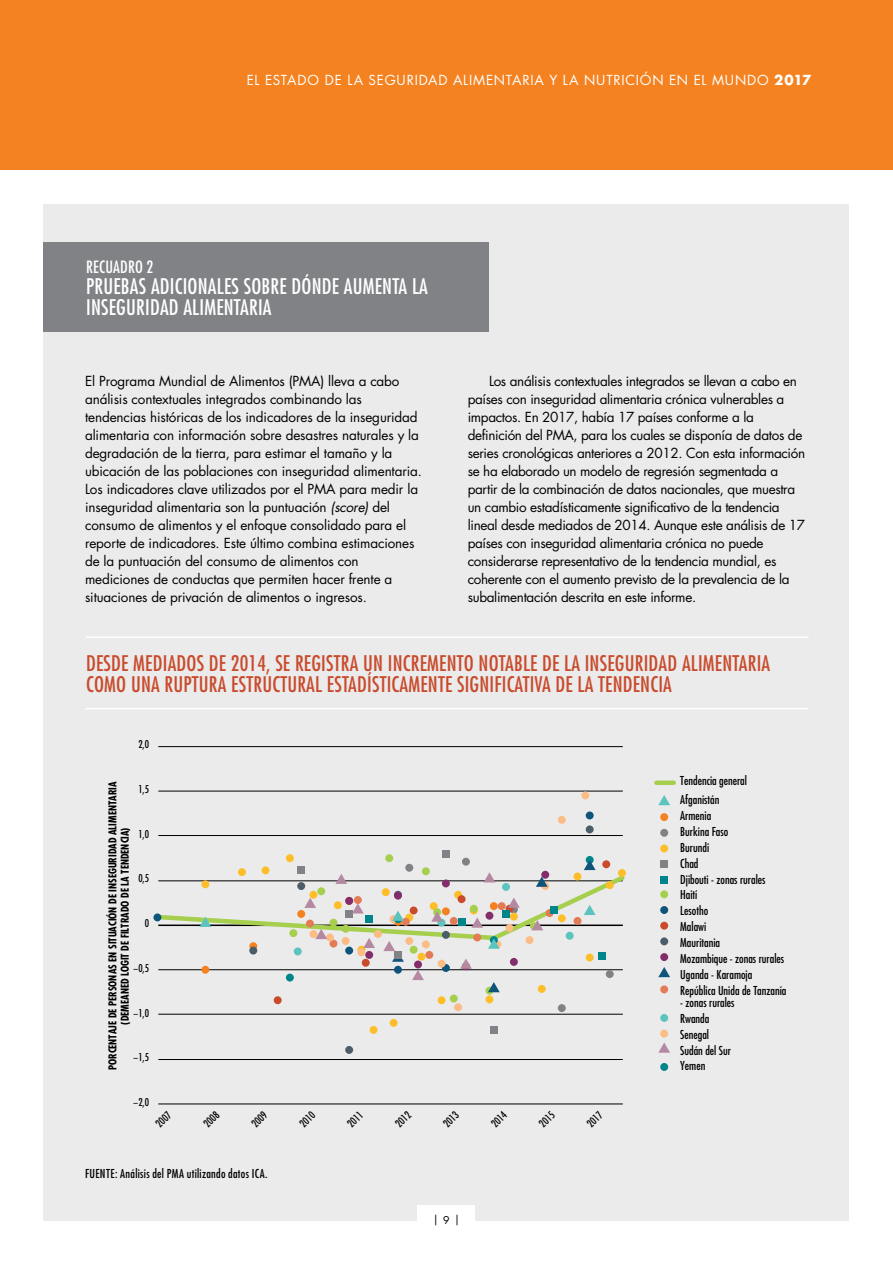
<style>
.page{position:relative;width:893px;height:1263px;background:#fff}
.page>*{position:absolute;margin:0;border:0;box-sizing:border-box;transform-origin:0 0}
.t1{font:condensed 21px/21px "Futura Std";letter-spacing:.01em;color:#c94b2c}
.t2{font:condensed 21px/21px "Futura Std";letter-spacing:.01em;color:#fff}
.t3{font:condensed 16.5px "Futura Std";letter-spacing:.01em;color:#fff}
.t4{font:13.5px/18px "Futura Std";letter-spacing:-.025em;color:#000}
.t5{font:13.5px "Futura Std";letter-spacing:.055em;color:#fff}
.t6{font:condensed 12px/15.9px "Futura Std";color:#000}
.t7{font:condensed 12px "Futura Std";letter-spacing:.025em;color:#000}
.t8{font:700 condensed 10.5px/12.6px "Futura Std";color:#000;text-align:center}
.t9{font:condensed 10.5px "Futura Std";color:#000}
.t10{font:10.5px "Futura Std";color:#000}
.s1{font-weight:700}
.s2{font-style:italic}
</style>
<div class="page">
<div style="left:0;top:0;width:893px;height:170px;background:#f58220"></div>
<div style="left:44px;top:204px;width:805px;height:1016px;background:#ebebec"></div>
<div style="left:44px;top:242px;width:445px;height:90px;background:#808285"></div>
<hr style="left:158px;top:791px;width:465px;height:1px;background:#000">
<hr style="left:158px;top:835px;width:465px;height:1px;background:#000">
<hr style="left:158px;top:1014px;width:465px;height:1px;background:#000">
<hr style="left:158px;top:1059px;width:465px;height:1px;background:#000">
<hr style="left:158px;top:1104px;width:465px;height:1px;background:#000">
<div style="left:558px;top:1004px;width:8px;height:8px;border:4px solid #808285;border-radius:50%"></div>
<div style="left:370px;top:1026px;width:8px;height:8px;border:4px solid #febe2a;border-radius:50%"></div>
<div style="left:390px;top:1019px;width:8px;height:8px;border:4px solid #febe2a;border-radius:50%"></div>
<div style="left:586px;top:811px;width:8px;height:8px;border:4px solid #0f557b;border-radius:50%"></div>
<div style="left:345px;top:1046px;width:8px;height:8px;border:4px solid #4c5d6a;border-radius:50%"></div>
<div style="left:586px;top:825px;width:8px;height:8px;border:4px solid #4c5d6a;border-radius:50%"></div>
<div style="left:454px;top:1003px;width:8px;height:8px;border:4px solid #fcbc86;border-radius:50%"></div>
<div style="left:558px;top:816px;width:8px;height:8px;border:4px solid #fcbc86;border-radius:50%"></div>
<div style="left:581px;top:791px;width:8px;height:8px;border:4px solid #fcbc86;border-radius:50%"></div>
<hr style="left:158px;top:746px;width:465px;height:1px;background:#000">
<div style="left:656px;top:780px;width:18px;height:5px;background:#a5cf4d"></div>
<div style="left:660px;top:813px;width:8px;height:8px;border:4px solid #f58220;border-radius:50%"></div>
<div style="left:660px;top:829px;width:8px;height:8px;border:4px solid #808285;border-radius:50%"></div>
<div style="left:660px;top:844px;width:8px;height:8px;border:4px solid #febe2a;border-radius:50%"></div>
<div style="left:660px;top:890px;width:8px;height:8px;border:4px solid #a5cf4d;border-radius:50%"></div>
<div style="left:660px;top:906px;width:8px;height:8px;border:4px solid #0f557b;border-radius:50%"></div>
<div style="left:660px;top:922px;width:8px;height:8px;border:4px solid #c94b2c;border-radius:50%"></div>
<div style="left:660px;top:937px;width:8px;height:8px;border:4px solid #4c5d6a;border-radius:50%"></div>
<div style="left:660px;top:953px;width:8px;height:8px;border:4px solid #832d6b;border-radius:50%"></div>
<div style="left:660px;top:985px;width:8px;height:8px;border:4px solid #e47b57;border-radius:50%"></div>
<div style="left:660px;top:1014px;width:8px;height:8px;border:4px solid #5bc4bf;border-radius:50%"></div>
<div style="left:660px;top:1030px;width:8px;height:7px;border:4px solid #fcbc86;border-radius:50%"></div>
<div style="left:660px;top:1063px;width:8px;height:8px;border:4px solid #00868a;border-radius:50%"></div>
<svg style="left:658px;top:967px;width:12px;height:10px"></svg>
<div style="left:660px;top:875px;width:8px;height:8px;background:#00868a"></div>
<svg style="left:658px;top:795px;width:12px;height:10px"></svg>
<div style="left:442px;top:850px;width:8px;height:8px;background:#808285"></div>
<div style="left:490px;top:1026px;width:8px;height:8px;background:#808285"></div>
<div style="left:660px;top:859px;width:8px;height:8px;background:#808285"></div>
<svg style="left:658px;top:1042px;width:12px;height:11px"></svg>
<svg style="left:153px;top:854px;width:473px;height:156px"></svg>
<hr style="left:86px;top:636px;width:722px;height:2px;background:#fff">
<hr style="left:86px;top:708px;width:722px;height:1px;background:#fff">
<div style="left:418px;top:1205px;width:57px;height:30px;background:#fff"></div>
<p class="t5" style="left:247px;top:71px;width:566px">EL ESTADO DE LA SEGURIDAD ALIMENTARIA Y LA NUTRICIÓN EN EL MUNDO <span class="s1">2017</span></p>
<p class="t3" style="left:86px;top:257px;width:69px">RECUADRO 2</p>
<h1 class="t2" style="left:86px;top:275px;width:343px">PRUEBAS ADICIONALES SOBRE DÓNDE AUMENTA LA<br>INSEGURIDAD ALIMENTARIA</h1>
<p class="t4" style="left:85px;top:372px;width:338px">El Programa Mundial de Alimentos (PMA) lleva a cabo análisis contextuales integrados combinando las tendencias históricas de los indicadores de la inseguridad alimentaria con información sobre desastres naturales y la degradación de la tierra, para estimar el tamaño y la ubicación de las poblaciones con inseguridad alimentaria.<br>Los indicadores clave utilizados por el PMA para medir la inseguridad alimentaria son la puntuación <span class="s2">(score)</span> del consumo de alimentos y el enfoque consolidado para el reporte de indicadores. Este último combina estimaciones de la puntuación del consumo de alimentos con mediciones de conductas que permiten hacer frente a situaciones de privación de alimentos o ingresos.</p>
<p class="t4" style="left:468px;top:372px;width:339px;text-indent:21px">Los análisis contextuales integrados se llevan a cabo en países con inseguridad alimentaria crónica vulnerables a impactos. En 2017, había 17 países conforme a la definición del PMA, para los cuales se disponía de datos de series cronológicas anteriores a 2012. Con esta información se ha elaborado un modelo de regresión segmentada a partir de la combinación de datos nacionales, que muestra un cambio estadísticamente significativo de la tendencia lineal desde mediados de 2014. Aunque este análisis de 17 países con inseguridad alimentaria crónica no puede considerarse representativo de la tendencia mundial, es coherente con el aumento previsto de la prevalencia de la subalimentación descrita en este informe.</p>
<h1 class="t1" style="left:86px;top:652px;width:686px">DESDE MEDIADOS DE 2014, SE REGISTRA UN INCREMENTO NOTABLE DE LA INSEGURIDAD ALIMENTARIA<br>COMO UNA RUPTURA ESTRUCTURAL ESTADÍSTICAMENTE SIGNIFICATIVA DE LA TENDENCIA</h1>
<p class="t9" style="left:138px;top:738px;width:12px">2,0</p>
<p class="t8" style="left:106px;top:1070px;width:290px;rotate:-90deg">PORCENTAJE DE PERSONAS EN SITUACIÓN DE INSEGURIDAD ALIMENTARIA (DEMEANED LOGIT DE FILTRADO DE LA TENDENCIA)</p>
<p class="t6" style="left:680px;top:771px;width:68px;line-height:18.9px">Tendencia general<br>Afganistán</p>
<p class="t9" style="left:138px;top:783px;width:12px">1,5</p>
<p class="t6" style="left:680px;top:807px;width:108px">Armenia<br>Burkina Faso<br>Burundi<br>Chad<br>Djibouti - zonas rurales<br>Haití<br>Lesotho<br>Malawi<br>Mauritania<br>Mozambique - zonas rurales<br>Uganda - Karamoja<br>República Unida de Tanzanía</p>
<p class="t6" style="left:680px;top:994px;width:56px">- zonas rurales<br>Rwanda<br>Senegal<br>Sudán del Sur<br>Yemen</p>
<p class="t9" style="left:138px;top:827px;width:12px">1,0</p>
<p class="t9" style="left:138px;top:872px;width:12px">0,5</p>
<p class="t9" style="left:145px;top:917px;width:6px">0</p>
<p class="t9" style="left:133px;top:962px;width:18px">−0,5</p>
<p class="t9" style="left:133px;top:1006px;width:18px">−1,0</p>
<p class="t9" style="left:133px;top:1051px;width:18px">−1,5</p>
<p class="t9" style="left:133px;top:1096px;width:18px">−2,0</p>
<p class="t9" style="left:153px;top:1121px;width:19px;rotate:-45deg">2007</p>
<p class="t9" style="left:201px;top:1121px;width:19px;rotate:-45deg">2008</p>
<p class="t9" style="left:249px;top:1121px;width:19px;rotate:-45deg">2009</p>
<p class="t9" style="left:297px;top:1121px;width:19px;rotate:-45deg">2010</p>
<p class="t9" style="left:345px;top:1121px;width:19px;rotate:-45deg">2011</p>
<p class="t9" style="left:393px;top:1121px;width:19px;rotate:-45deg">2012</p>
<p class="t9" style="left:441px;top:1121px;width:19px;rotate:-45deg">2013</p>
<p class="t9" style="left:488px;top:1121px;width:19px;rotate:-45deg">2014</p>
<p class="t9" style="left:536px;top:1121px;width:19px;rotate:-45deg">2015</p>
<p class="t9" style="left:584px;top:1121px;width:19px;rotate:-45deg">2017</p>
<p class="t7" style="left:85px;top:1166px;width:184px">FUENTE: Análisis del PMA utilizando datos ICA.</p>
<p class="t10" style="left:433px;top:1212px;width:29px">| 9 |</p>
</div>
